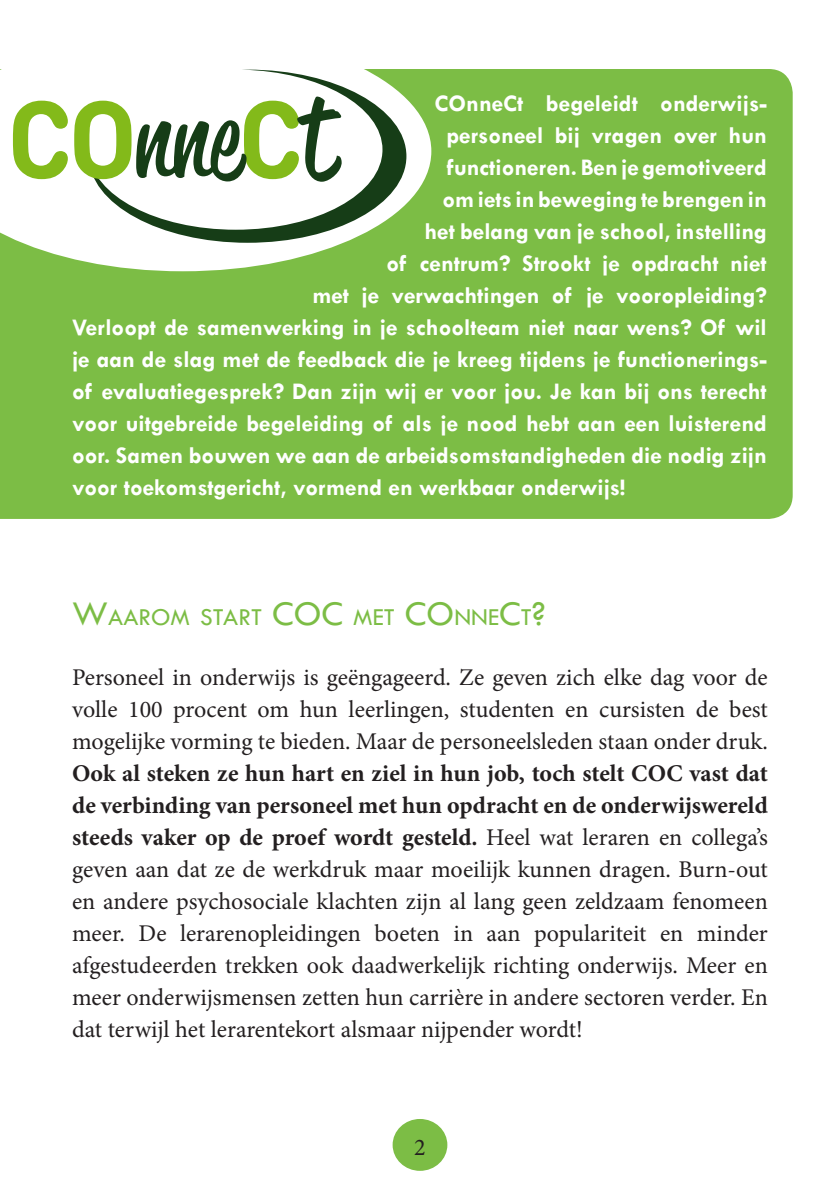
<style>
.page{position:relative;width:840px;height:1191px;background:#fff}
.page>*{position:absolute;margin:0;border:0;box-sizing:border-box;transform-origin:0 0}
.Tussentitel{font:25.2px "Tw Cen";color:#7cbd45}
.t1{font:24px/32px "Minion Pro";letter-spacing:-.005em;color:#231f20;text-align:justify}
.t2{font:700 24px "Tw Cen";color:#fff}
.s1{font-size:36px}
.s2{font-weight:700}
</style>
<div class="page">
<div style="left:392px;top:1119px;width:55px;height:51px;background:#7cbd45;border-radius:50%"></div>
<div style="left:0;top:69px;width:792px;height:450px;background:#7cbd45"></div>
<div style="left:72px;top:95px;width:695px;height:415px;background:#7cbd45"></div>
<svg style="left:0;top:69px;width:431px;height:202px;fill:#fff"></svg>
<svg style="left:89px;top:70px;width:317px;height:173px;fill:#fff"></svg>
<svg style="left:13px;top:95px;width:329px;height:87px"></svg>
<p class="t2" style="left:434px;top:89px;width:334px">COnneCt begeleidt onderwijs-</p>
<p class="t2" style="left:446px;top:121px;width:322px">personeel bij vragen over hun</p>
<p class="t2" style="left:446px;top:153px;width:322px">functioneren. Ben je gemotiveerd</p>
<p class="t2" style="left:442px;top:185px;width:326px">om iets in beweging te brengen in</p>
<p class="t2" style="left:424px;top:217px;width:344px">het belang van je school, instelling</p>
<p class="t2" style="left:386px;top:249px;width:382px">of centrum? Strookt je opdracht niet</p>
<p class="t2" style="left:312px;top:281px;width:456px">met je verwachtingen of je vooropleiding?</p>
<p class="t2" style="left:72px;top:313px;width:696px">Verloopt de samenwerking in je schoolteam niet naar wens? Of wil</p>
<p class="t2" style="left:72px;top:345px;width:696px">je aan de slag met de feedback die je kreeg tijdens je functionerings-</p>
<p class="t2" style="left:72px;top:377px;width:696px">of evaluatiegesprek? Dan zijn wij er voor jou. Je kan bij ons terecht</p>
<p class="t2" style="left:72px;top:409px;width:696px">voor uitgebreide begeleiding of als je nood hebt aan een luisterend</p>
<p class="t2" style="left:72px;top:441px;width:696px">oor. Samen bouwen we aan de arbeidsomstandigheden die nodig zijn</p>
<p class="t2" style="left:72px;top:473px;width:554px">voor toekomstgericht, vormend en werkbaar onderwijs!</p>
<p class="Tussentitel" style="left:72px;top:602px;width:475px"><span class="s1">W</span>AAROM START <span class="s1">COC</span> MET <span class="s1">CO</span>NNE<span class="s1">C</span>T<span class="s1">?</span></p>
<p class="t1" style="left:72px;top:661px;width:697px">Personeel in onderwijs is geëngageerd. Ze geven zich elke dag voor de volle 100 procent om hun leerlingen, studenten en cursisten de best mogelijke vorming te bieden. Maar de personeelsleden staan onder druk.<br><span class="s2">Ook al steken ze hun hart en ziel in hun job, toch stelt COC vast dat de verbinding van personeel met hun opdracht en de onderwijswereld steeds vaker op de proef wordt gesteld.</span> Heel wat leraren en collega’s geven aan dat ze de werkdruk maar moeilijk kunnen dragen. Burn-out en andere psychosociale klachten zijn al lang geen zeldzaam fenomeen meer. De lerarenopleidingen boeten in aan populariteit en minder afgestudeerden trekken ook daadwerkelijk richting onderwijs. Meer en meer onderwijsmensen zetten hun carrière in andere sectoren verder. En dat terwijl het lerarentekort alsmaar nijpender wordt!</p>
<p class="t1" style="left:414px;top:1131px;width:13px">2</p>
</div>
